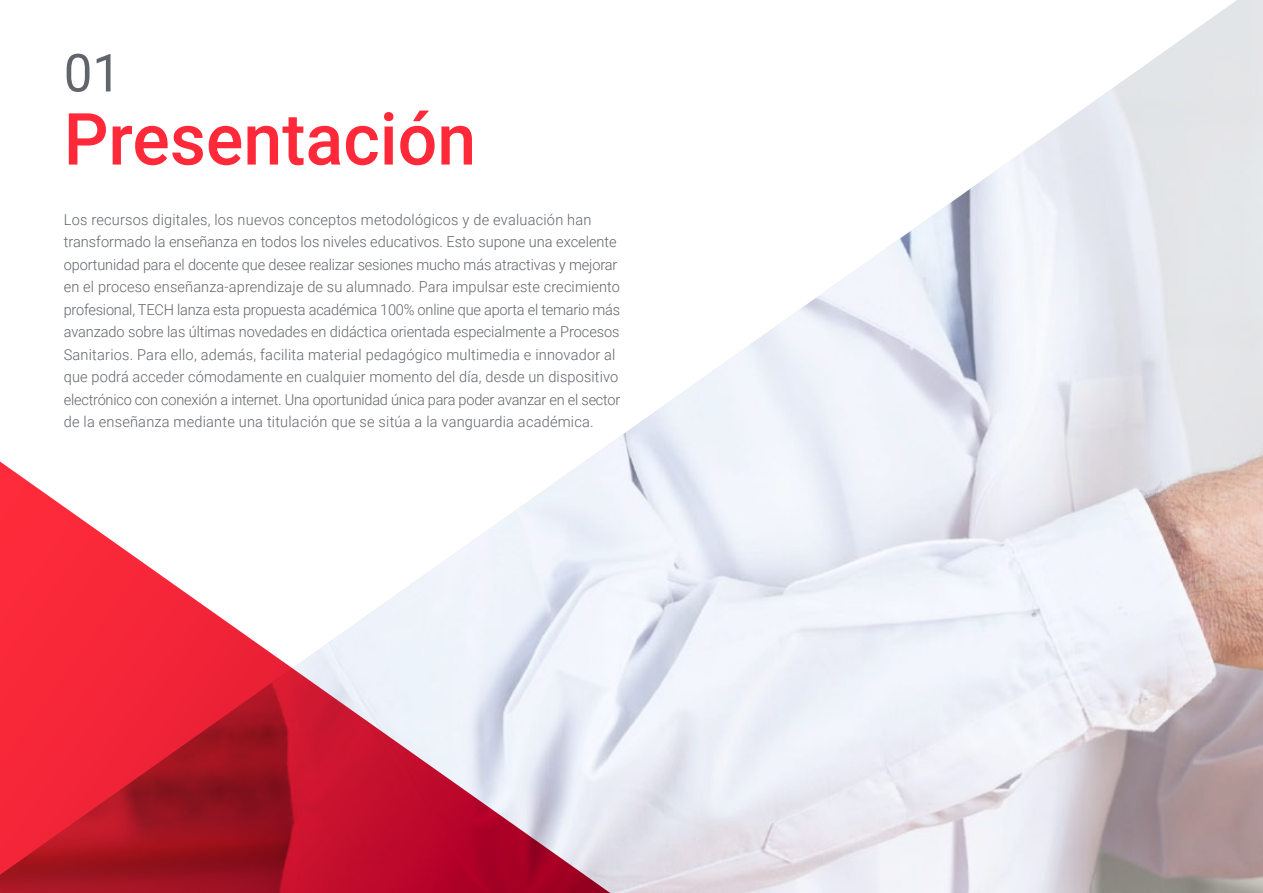
<style>
.page{position:relative;width:1263px;height:893px;background:#fff}
.page>*{position:absolute;margin:0;border:0;box-sizing:border-box;transform-origin:0 0}
.t1{font:500 72px "Roboto";color:#ff293a}
.t2{font:52.5px "Roboto";color:#61646a}
.t3{font:300 15px/22.5px "Roboto";color:#61646a}
</style>
<div class="page">
<img style="left:607px;top:0;width:656px;height:893px">
<svg style="left:0;top:446px;width:640px;height:447px"></svg>
<h2 class="t2" style="left:64px;top:36px;width:59px">01</h2>
<h1 class="t1" style="left:64px;top:89px;width:414px">Presentación</h1>
<p class="t3" style="left:64px;top:207px;width:558px">Los recursos digitales, los nuevos conceptos metodológicos y de evaluación han transformado la enseñanza en todos los niveles educativos. Esto supone una excelente oportunidad para el docente que desee realizar sesiones mucho más atractivas y mejorar en el proceso enseñanza-aprendizaje de su alumnado. Para impulsar este crecimiento profesional, TECH lanza esta propuesta académica 100% online que aporta el temario más avanzado sobre las últimas novedades en didáctica orientada especialmente a Procesos Sanitarios. Para ello, además, facilita material pedagógico multimedia e innovador al que podrá acceder cómodamente en cualquier momento del día, desde un dispositivo electrónico con conexión a internet. Una oportunidad única para poder avanzar en el sector de la enseñanza mediante una titulación que se sitúa a la vanguardia académica.</p>
</div>
